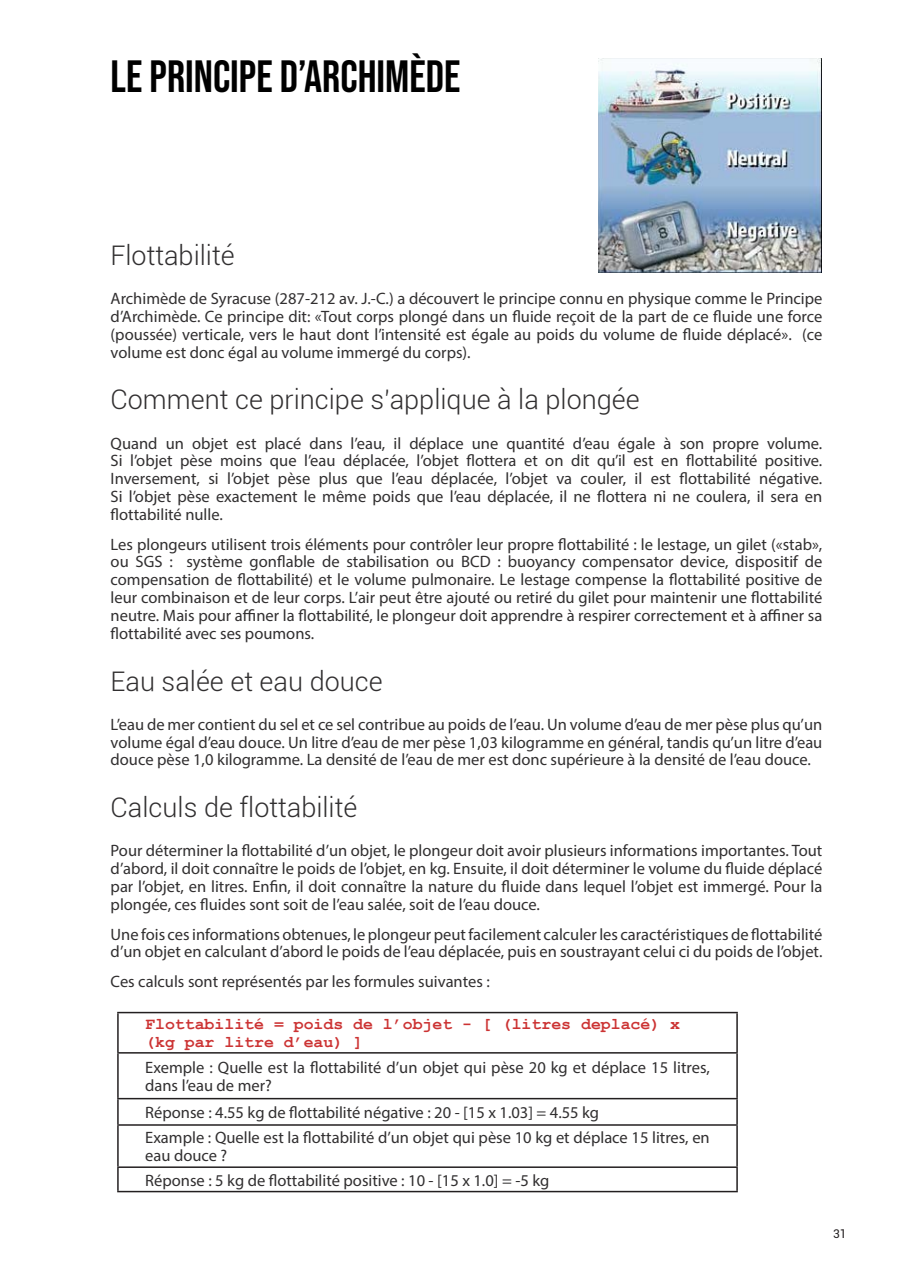
<style>
.page{position:relative;width:902px;height:1272px;background:#fff}
.page>*{position:absolute;margin:0;border:0;box-sizing:border-box;transform-origin:0 0}
.Heading_1{font:45px "Bebas Neue";color:#000}
.Heading_2{font:300 27px "Roboto";color:#312f30}
.t1{font:16.5px/17.9px "Myriad Pro";color:#312f30;text-align:justify}
.formule{font:700 16.5px/17.9px "Courier New";color:#c33}
.t2{font:12px "Roboto";color:#231f20}
</style>
<div class="page">
<hr style="left:117px;top:1011px;width:620px;height:2px;background:#231f20">
<hr style="left:117px;top:1013px;width:2px;height:39px;background:#231f20">
<hr style="left:736px;top:1013px;width:1px;height:39px;background:#231f20">
<hr style="left:117px;top:1052px;width:620px;height:1px;background:#231f20">
<hr style="left:117px;top:1053px;width:2px;height:44px;background:#231f20">
<hr style="left:736px;top:1053px;width:1px;height:44px;background:#231f20">
<hr style="left:117px;top:1097px;width:620px;height:2px;background:#231f20">
<hr style="left:117px;top:1099px;width:2px;height:25px;background:#231f20">
<svg style="left:736px;top:1099px;width:1px;height:25px"></svg>
<hr style="left:117px;top:1124px;width:620px;height:1px;background:#231f20">
<hr style="left:117px;top:1125px;width:2px;height:41px;background:#231f20">
<hr style="left:736px;top:1125px;width:1px;height:41px;background:#231f20">
<hr style="left:117px;top:1166px;width:620px;height:1px;background:#231f20">
<hr style="left:117px;top:1167px;width:2px;height:23px;background:#231f20">
<svg style="left:736px;top:1167px;width:1px;height:23px"></svg>
<hr style="left:117px;top:1190px;width:620px;height:2px;background:#231f20">
<img style="left:598px;top:58px;width:223px;height:214px">
<p class="Heading_1" style="left:111px;top:51px;width:351px">LE PRINCIPE D’ARCHIMÈDE</p>
<p class="Heading_2" style="left:111px;top:237px;width:125px">Flottabilité</p>
<p class="t1" style="left:111px;top:289px;width:713px">Archimède de Syracuse (287-212 av. J.-C.) a découvert le principe connu en physique comme le Principe d’Archimède. Ce principe dit: «Tout corps plongé dans un fluide reçoit de la part de ce fluide une force (poussée) verticale, vers le haut dont l’intensité est égale au poids du volume de fluide déplacé». (ce volume est donc égal au volume immergé du corps).</p>
<p class="Heading_2" style="left:111px;top:381px;width:530px">Comment ce principe s’applique à la plongée</p>
<p class="t1" style="left:111px;top:434px;width:713px">Quand un objet est placé dans l’eau, il déplace une quantité d’eau égale à son propre volume.<br>Si l’objet pèse moins que l’eau déplacée, l’objet flottera et on dit qu’il est en flottabilité positive.<br>Inversement, si l’objet pèse plus que l’eau déplacée, l’objet va couler, il est flottabilité négative.<br>Si l’objet pèse exactement le même poids que l’eau déplacée, il ne flottera ni ne coulera, il sera en flottabilité nulle.</p>
<p class="t1" style="left:111px;top:535px;width:713px">Les plongeurs utilisent trois éléments pour contrôler leur propre flottabilité : le lestage, un gilet («stab», ou SGS : système gonflable de stabilisation ou BCD : buoyancy compensator device, dispositif de compensation de flottabilité) et le volume pulmonaire. Le lestage compense la flottabilité positive de leur combinaison et de leur corps. L’air peut être ajouté ou retiré du gilet pour maintenir une flottabilité neutre. Mais pour affiner la flottabilité, le plongeur doit apprendre à respirer correctement et à affiner sa flottabilité avec ses poumons.</p>
<p class="Heading_2" style="left:111px;top:662px;width:273px">Eau salée et eau douce</p>
<p class="t1" style="left:111px;top:715px;width:713px">L’eau de mer contient du sel et ce sel contribue au poids de l’eau. Un volume d’eau de mer pèse plus qu’un volume égal d’eau douce. Un litre d’eau de mer pèse 1,03 kilogramme en général, tandis qu’un litre d’eau douce pèse 1,0 kilogramme. La densité de l’eau de mer est donc supérieure à la densité de l’eau douce.</p>
<p class="Heading_2" style="left:111px;top:789px;width:248px">Calculs de flottabilité</p>
<p class="t1" style="left:111px;top:841px;width:713px">Pour déterminer la flottabilité d’un objet, le plongeur doit avoir plusieurs informations importantes. Tout d’abord, il doit connaître le poids de l’objet, en kg. Ensuite, il doit déterminer le volume du fluide déplacé par l’objet, en litres. Enfin, il doit connaître la nature du fluide dans lequel l’objet est immergé. Pour la plongée, ces fluides sont soit de l’eau salée, soit de l’eau douce.</p>
<p class="t1" style="left:111px;top:924px;width:713px">Une fois ces informations obtenues, le plongeur peut facilement calculer les caractéristiques de flottabilité d’un objet en calculant d’abord le poids de l’eau déplacée, puis en soustrayant celui ci du poids de l’objet.</p>
<p class="t1" style="left:111px;top:972px;width:380px">Ces calculs sont représentés par les formules suivantes :</p>
<p class="formule" style="left:145px;top:1014px;width:536px">Flottabilité = poids de l’objet - [ (litres deplacé) x (kg par litre d’eau) ]</p>
<p class="t1" style="left:145px;top:1058px;width:566px">Exemple : Quelle est la flottabilité d’un objet qui pèse 20 kg et déplace 15 litres, dans l’eau de mer?</p>
<p class="t1" style="left:145px;top:1103px;width:455px">Réponse : 4.55 kg de flottabilité négative : 20 - [15 x 1.03] = 4.55 kg</p>
<p class="t1" style="left:145px;top:1128px;width:566px">Example : Quelle est la flottabilité d’un objet qui pèse 10 kg et déplace 15 litres, en eau douce ?</p>
<p class="t1" style="left:145px;top:1170px;width:405px">Réponse : 5 kg de flottabilité positive : 10 - [15 x 1.0] = -5 kg</p>
<p class="t2" style="left:833px;top:1225px;width:15px">31</p>
</div>
